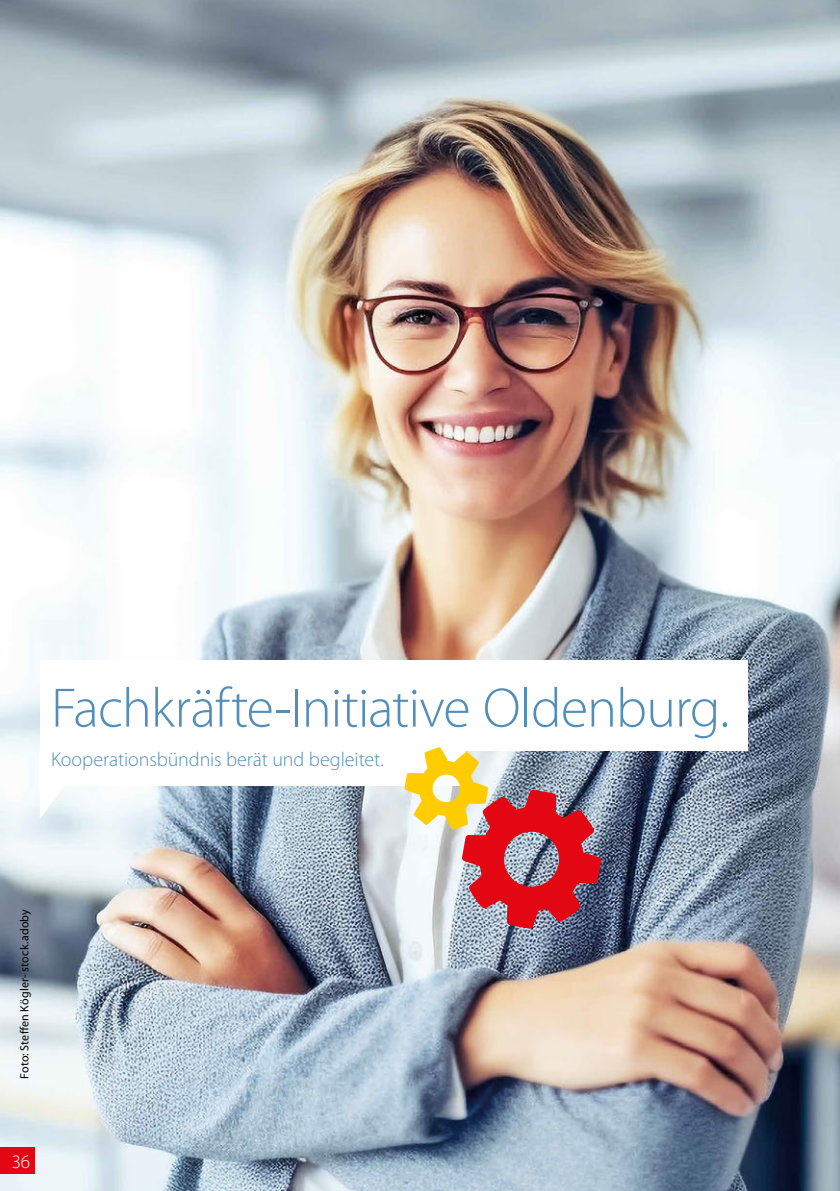
<style>
.page{position:relative;width:840px;height:1191px;background:#fff}
.page>*{position:absolute;margin:0;border:0;box-sizing:border-box;transform-origin:0 0}
.t1{font:300 56px "Myriad Pro";letter-spacing:-.02em;color:#538eb9}
.t2{font:300 20px "Myriad Pro";letter-spacing:-.005em;color:#538eb9}
.t3{font:300 19px "Myriad Pro";color:#fff}
.t4{font:12px "Myriad Pro";letter-spacing:.015em;color:#000}
</style>
<div class="page">
<img style="left:0;top:0;width:839px;height:1191px">
<div style="left:40px;top:660px;width:706px;height:91px;background:#fff"></div>
<div style="left:40px;top:751px;width:424px;height:34px;background:#fff"></div>
<svg style="left:40px;top:785px;width:25px;height:34px"></svg>
<svg style="left:404px;top:747px;width:197px;height:181px"></svg>
<div style="left:0;top:1147px;width:34px;height:27px;background:#e30613"></div>
<h2 class="t1" style="left:51px;top:674px;width:679px">Fachkräfte-Initiative Oldenburg.</h2>
<p class="t2" style="left:51px;top:747px;width:334px">Kooperationsbündnis berät und begleitet.</p>
<p class="t4" style="left:17px;top:1079px;width:172px;rotate:-90deg">Foto: Steffen Kögler- stock.adoby</p>
<p class="t3" style="left:12px;top:1150px;width:20px">36</p>
</div>
